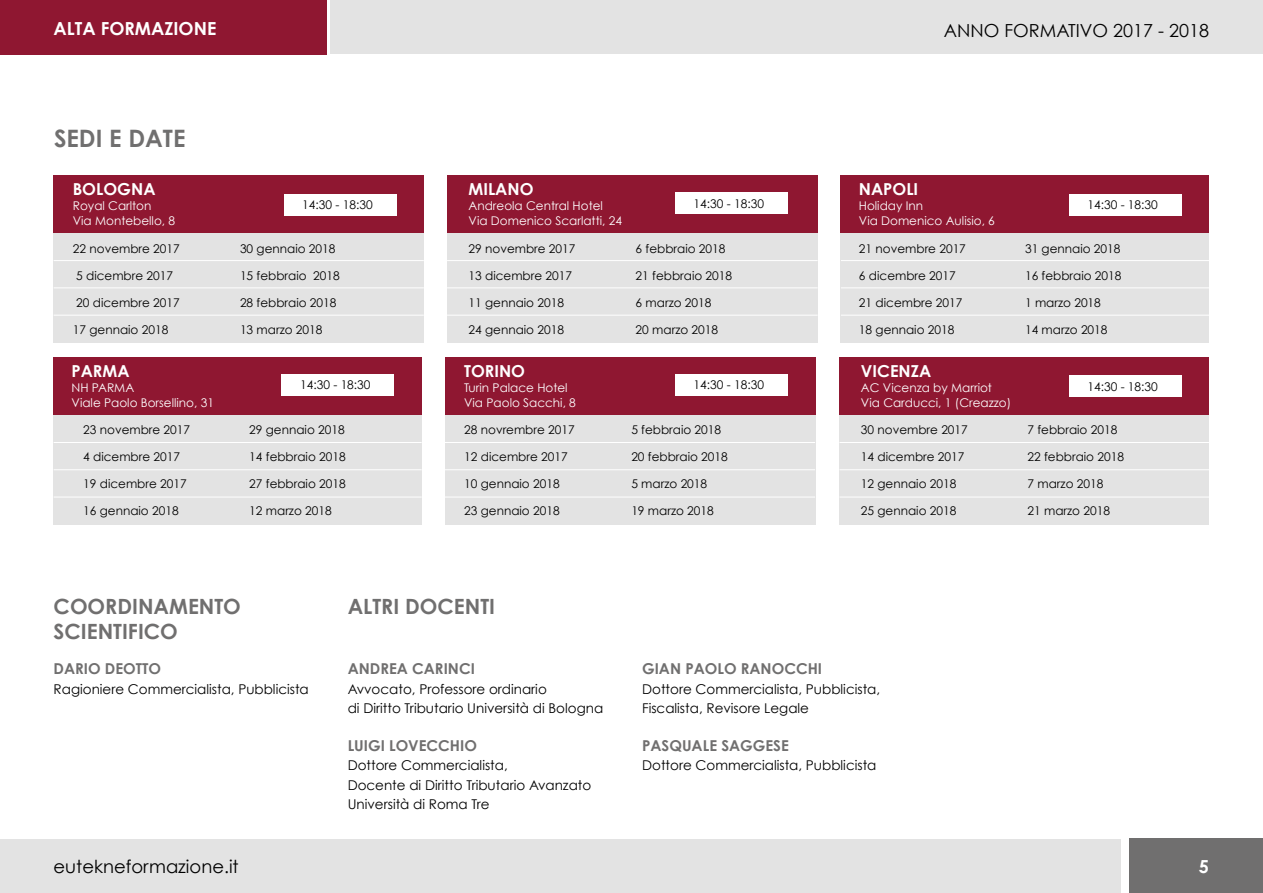
<style>
.page{position:relative;width:1263px;height:893px;background:#fff}
.page>*{position:absolute;margin:0;border:0;box-sizing:border-box;transform-origin:0 0}
.t1{font:700 24px "Century Gothic";color:#706f6f}
.t2{font:700 21px/25.2px "Century Gothic";color:#706f6f}
.t3{font:18px "Century Gothic";color:#000}
.t4{font:700 18px "Century Gothic";color:#fff}
.t5{font:700 16.5px "Century Gothic";color:#fff}
.t6{font:700 15px "Century Gothic";color:#706f6f}
.t7{font:13.5px/19.2px "Century Gothic";color:#000}
.t8{font:12px "Century Gothic";color:#000}
.t9{font:12px/15px "Century Gothic";color:#fff}
</style>
<div class="page">
<div style="left:0;top:0;width:327px;height:54px;background:#8f1731"></div>
<div style="left:331px;top:0;width:932px;height:54px;background:#e3e3e3"></div>
<div style="left:0;top:839px;width:1120px;height:54px;background:#e3e3e3"></div>
<div style="left:1129px;top:839px;width:134px;height:54px;background:#706f6f"></div>
<div style="left:54px;top:175px;width:370px;height:59px;background:#8f1731"></div>
<div style="left:54px;top:234px;width:370px;height:109px;background:#e3e3e3"></div>
<hr style="left:54px;top:260px;width:370px;height:1px;background:#fff">
<hr style="left:54px;top:287px;width:370px;height:1px;background:#fff">
<hr style="left:54px;top:315px;width:370px;height:1px;background:#fff">
<div style="left:284px;top:194px;width:112px;height:21px;background:#fff"></div>
<div style="left:839px;top:357px;width:370px;height:59px;background:#8f1731"></div>
<div style="left:839px;top:416px;width:370px;height:109px;background:#e3e3e3"></div>
<hr style="left:839px;top:442px;width:370px;height:1px;background:#fff">
<hr style="left:839px;top:469px;width:370px;height:1px;background:#fff">
<hr style="left:839px;top:497px;width:370px;height:1px;background:#fff">
<div style="left:1069px;top:376px;width:112px;height:21px;background:#fff"></div>
<div style="left:54px;top:357px;width:368px;height:59px;background:#8f1731"></div>
<div style="left:54px;top:416px;width:368px;height:109px;background:#e3e3e3"></div>
<hr style="left:54px;top:442px;width:368px;height:1px;background:#fff">
<hr style="left:54px;top:469px;width:368px;height:1px;background:#fff">
<hr style="left:54px;top:497px;width:368px;height:1px;background:#fff">
<div style="left:282px;top:374px;width:112px;height:22px;background:#fff"></div>
<div style="left:445px;top:357px;width:370px;height:59px;background:#8f1731"></div>
<div style="left:445px;top:416px;width:370px;height:109px;background:#e3e3e3"></div>
<hr style="left:445px;top:442px;width:370px;height:1px;background:#fff">
<hr style="left:445px;top:469px;width:370px;height:1px;background:#fff">
<hr style="left:445px;top:497px;width:370px;height:1px;background:#fff">
<div style="left:675px;top:374px;width:112px;height:22px;background:#fff"></div>
<div style="left:447px;top:175px;width:371px;height:59px;background:#8f1731"></div>
<div style="left:447px;top:234px;width:371px;height:109px;background:#e3e3e3"></div>
<hr style="left:447px;top:260px;width:371px;height:1px;background:#fff">
<hr style="left:447px;top:287px;width:371px;height:1px;background:#fff">
<hr style="left:447px;top:315px;width:371px;height:1px;background:#fff">
<div style="left:675px;top:192px;width:112px;height:22px;background:#fff"></div>
<div style="left:841px;top:175px;width:368px;height:59px;background:#8f1731"></div>
<div style="left:841px;top:234px;width:368px;height:109px;background:#e3e3e3"></div>
<hr style="left:841px;top:260px;width:368px;height:1px;background:#fff">
<hr style="left:841px;top:287px;width:368px;height:1px;background:#fff">
<hr style="left:841px;top:315px;width:368px;height:1px;background:#fff">
<div style="left:1069px;top:194px;width:112px;height:21px;background:#fff"></div>
<h3 class="t4" style="left:54px;top:17px;width:164px">ALTA FORMAZIONE</h3>
<h3 class="t3" style="left:944px;top:19px;width:266px">ANNO FORMATIVO 2017 - 2018</h3>
<h1 class="t1" style="left:54px;top:123px;width:133px">SEDI E DATE</h1>
<h3 class="t5" style="left:73px;top:179px;width:84px">BOLOGNA</h3>
<p class="t9" style="left:73px;top:198px;width:104px">Royal Carlton<br>Via Montebello, 8</p>
<p class="t8" style="left:73px;top:241px;width:108px">22 novembre 2017</p>
<p class="t8" style="left:76px;top:268px;width:98px">5 dicembre 2017</p>
<p class="t8" style="left:76px;top:295px;width:105px">20 dicembre 2017</p>
<p class="t8" style="left:73px;top:322px;width:97px">17 gennaio 2018</p>
<p class="t8" style="left:302px;top:197px;width:72px">14:30 - 18:30</p>
<p class="t8" style="left:240px;top:241px;width:97px">30 gennaio 2018</p>
<p class="t8" style="left:240px;top:268px;width:101px">15 febbraio 2018</p>
<p class="t8" style="left:240px;top:295px;width:98px">28 febbraio 2018</p>
<p class="t8" style="left:240px;top:322px;width:84px">13 marzo 2018</p>
<h3 class="t5" style="left:469px;top:179px;width:67px">MILANO</h3>
<p class="t9" style="left:469px;top:198px;width:155px">Andreola Central Hotel<br>Via Domenico Scarlatti, 24</p>
<p class="t8" style="left:1087px;top:197px;width:72px">14:30 - 18:30</p>
<p class="t8" style="left:859px;top:241px;width:108px">21 novembre 2017</p>
<p class="t8" style="left:859px;top:268px;width:98px">6 dicembre 2017</p>
<p class="t8" style="left:859px;top:295px;width:105px">21 dicembre 2017</p>
<p class="t8" style="left:859px;top:322px;width:97px">18 gennaio 2018</p>
<h3 class="t5" style="left:859px;top:179px;width:61px">NAPOLI</h3>
<p class="t9" style="left:859px;top:198px;width:138px">Holiday Inn<br>Via Domenico Aulisio, 6</p>
<p class="t8" style="left:693px;top:196px;width:72px">14:30 - 18:30</p>
<p class="t8" style="left:1025px;top:241px;width:97px">31 gennaio 2018</p>
<p class="t8" style="left:1025px;top:268px;width:98px">16 febbraio 2018</p>
<p class="t8" style="left:1025px;top:295px;width:77px">1 marzo 2018</p>
<p class="t8" style="left:1025px;top:322px;width:84px">14 marzo 2018</p>
<p class="t8" style="left:636px;top:241px;width:91px">6 febbraio 2018</p>
<p class="t8" style="left:636px;top:268px;width:98px">21 febbraio 2018</p>
<p class="t8" style="left:636px;top:295px;width:77px">6 marzo 2018</p>
<p class="t8" style="left:636px;top:322px;width:84px">20 marzo 2018</p>
<p class="t8" style="left:469px;top:241px;width:108px">29 novembre 2017</p>
<p class="t8" style="left:469px;top:268px;width:105px">13 dicembre 2017</p>
<p class="t8" style="left:469px;top:295px;width:97px">11 gennaio 2018</p>
<p class="t8" style="left:469px;top:322px;width:97px">24 gennaio 2018</p>
<h3 class="t5" style="left:464px;top:361px;width:63px">TORINO</h3>
<p class="t9" style="left:464px;top:380px;width:113px">Turin Palace Hotel<br>Via Paolo Sacchi, 8</p>
<h3 class="t5" style="left:72px;top:361px;width:60px">PARMA</h3>
<p class="t9" style="left:72px;top:380px;width:144px">NH PARMA<br>Viale Paolo Borsellino, 31</p>
<p class="t8" style="left:693px;top:378px;width:72px">14:30 - 18:30</p>
<p class="t8" style="left:464px;top:423px;width:112px">28 novrembre 2017</p>
<p class="t8" style="left:464px;top:450px;width:105px">12 dicembre 2017</p>
<p class="t8" style="left:464px;top:477px;width:97px">10 gennaio 2018</p>
<p class="t8" style="left:464px;top:504px;width:97px">23 gennaio 2018</p>
<p class="t8" style="left:300px;top:378px;width:72px">14:30 - 18:30</p>
<p class="t8" style="left:249px;top:423px;width:97px">29 gennaio 2018</p>
<p class="t8" style="left:249px;top:450px;width:98px">14 febbraio 2018</p>
<p class="t8" style="left:249px;top:477px;width:98px">27 febbraio 2018</p>
<p class="t8" style="left:249px;top:504px;width:84px">12 marzo 2018</p>
<p class="t8" style="left:631px;top:423px;width:91px">5 febbraio 2018</p>
<p class="t8" style="left:631px;top:450px;width:98px">20 febbraio 2018</p>
<p class="t8" style="left:631px;top:477px;width:77px">5 marzo 2018</p>
<p class="t8" style="left:631px;top:504px;width:84px">19 marzo 2018</p>
<p class="t8" style="left:83px;top:423px;width:108px">23 novembre 2017</p>
<p class="t8" style="left:83px;top:450px;width:98px">4 dicembre 2017</p>
<p class="t8" style="left:83px;top:477px;width:105px">19 dicembre 2017</p>
<p class="t8" style="left:83px;top:504px;width:97px">16 gennaio 2018</p>
<h3 class="t5" style="left:861px;top:361px;width:72px">VICENZA</h3>
<p class="t9" style="left:861px;top:380px;width:152px">AC Vicenza by Marriot<br>Via Carducci, 1 (Creazzo)</p>
<p class="t8" style="left:861px;top:423px;width:108px">30 novembre 2017</p>
<p class="t8" style="left:861px;top:450px;width:105px">14 dicembre 2017</p>
<p class="t8" style="left:861px;top:477px;width:97px">12 gennaio 2018</p>
<p class="t8" style="left:861px;top:504px;width:97px">25 gennaio 2018</p>
<p class="t8" style="left:1087px;top:379px;width:72px">14:30 - 18:30</p>
<p class="t8" style="left:1027px;top:423px;width:91px">7 febbraio 2018</p>
<p class="t8" style="left:1027px;top:450px;width:98px">22 febbraio 2018</p>
<p class="t8" style="left:1027px;top:477px;width:77px">7 marzo 2018</p>
<p class="t8" style="left:1027px;top:504px;width:84px">21 marzo 2018</p>
<h2 class="t2" style="left:54px;top:593px;width:189px">COORDINAMENTO<br>SCIENTIFICO</h2>
<p class="t6" style="left:54px;top:659px;width:109px">DARIO DEOTTO</p>
<p class="t7" style="left:54px;top:679px;width:257px">Ragioniere Commercialista, Pubblicista</p>
<h3 class="t3" style="left:54px;top:855px;width:187px">eutekneformazione.it</h3>
<h2 class="t2" style="left:348px;top:593px;width:149px">ALTRI DOCENTI</h2>
<p class="t6" style="left:348px;top:659px;width:129px">ANDREA CARINCI</p>
<p class="t7" style="left:348px;top:679px;width:257px">Avvocato, Professore ordinario<br>di Diritto Tributario Università di Bologna</p>
<p class="t6" style="left:348px;top:736px;width:131px">LUIGI LOVECCHIO</p>
<p class="t7" style="left:348px;top:756px;width:245px">Dottore Commercialista,<br>Docente di Diritto Tributario Avanzato<br>Università di Roma Tre</p>
<p class="t6" style="left:642px;top:659px;width:181px">GIAN PAOLO RANOCCHI</p>
<p class="t7" style="left:642px;top:679px;width:240px">Dottore Commercialista, Pubblicista,<br>Fiscalista, Revisore Legale</p>
<p class="t6" style="left:642px;top:736px;width:148px">PASQUALE SAGGESE</p>
<p class="t7" style="left:642px;top:756px;width:236px">Dottore Commercialista, Pubblicista</p>
<h3 class="t4" style="left:1199px;top:855px;width:12px">5</h3>
</div>
